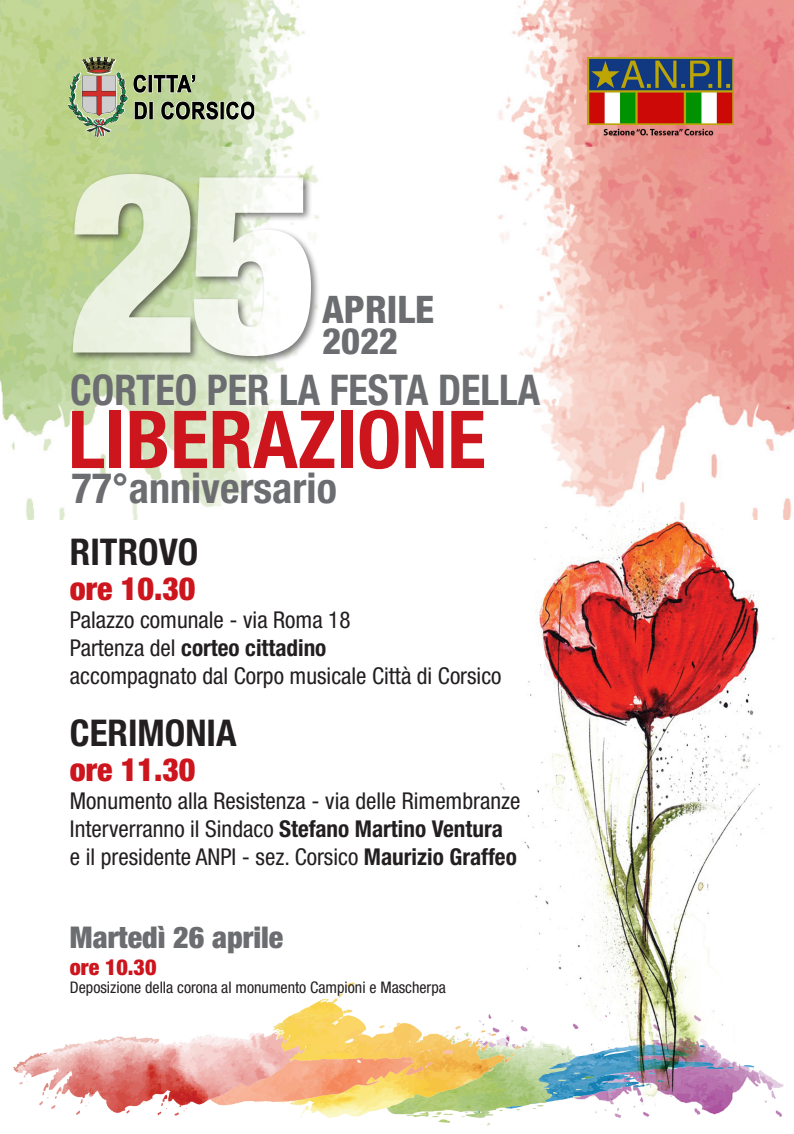
<style>
.page{position:relative;width:794px;height:1134px;background:#fff}
.page>*{position:absolute;margin:0;border:0;box-sizing:border-box;transform-origin:0 0}
.t1{font:900 condensed 252.2px "Helvetica Neue";color:#fff}
.t2{font:700 condensed 80px "Helvetica Neue";color:#cd151d}
.t3{font:700 condensed 42.4px "Helvetica Neue";color:#6c6d70;scale:.95 1}
.t4{font:700 condensed 42.12px "Helvetica Neue";color:#6c6d70}
.t5{font:800 condensed 38px "Helvetica Neue";color:#6c6d70}
.t6{font:700 condensed 36.88px "Helvetica Neue";color:#231f20}
.t7{font:800 condensed 36.4px "Helvetica Neue";color:#6c6d70}
.t8{font:900 condensed 31.92px "Helvetica Neue";color:#cd151d}
.t9{font:900 condensed 30px "Helvetica Neue";color:#6c6d70}
.t10{font:condensed 23.2px "Helvetica Neue";color:#231f20}
.t11{font:700 condensed 23.2px "Helvetica Neue";color:#231f20}
.t12{font:900 condensed 22px "Helvetica Neue";color:#cd151d}
.t13{font:condensed 16px "Helvetica Neue";color:#231f20}
.s1{font-weight:400}
.s2{font-weight:700}
</style>
<div class="page">
<img style="left:0;top:0;width:794px;height:520px">
<img style="left:13px;top:982px;width:459px;height:141px">
<img style="left:472px;top:505px;width:322px;height:621px">
<img style="left:82px;top:57px;width:30px;height:18px">
<img style="left:587px;top:57px;width:146px;height:68px">
<img style="left:597px;top:126px;width:120px;height:14px">
<div style="left:70px;top:171px;width:250px;height:195px;background:#231f20;opacity:.85"></div>
<h1 class="t1" style="left:68px;top:107px;width:254px">25</h1>
<p class="t5" style="left:322px;top:286px;width:113px">APRILE</p>
<p class="t7" style="left:322px;top:318px;width:77px">2022</p>
<p class="t3" style="left:70px;top:364px;width:496px">CORTEO PER LA FESTA DELLA</p>
<p class="t2" style="left:68px;top:391px;width:419px">LIBERAZIONE</p>
<p class="t4" style="left:71px;top:462px;width:267px">77°anniversario</p>
<p class="t6" style="left:70px;top:529px;width:130px">RITROVO</p>
<p class="t8" style="left:70px;top:569px;width:127px">ore 10.30</p>
<p class="t10" style="left:70px;top:606px;width:282px">Palazzo comunale - via Roma 18</p>
<p class="t11" style="left:70px;top:633px;width:258px"><span class="s1">Partenza del</span> corteo cittadino</p>
<p class="t10" style="left:70px;top:662px;width:433px">accompagnato dal Corpo musicale Città di Corsico</p>
<p class="t6" style="left:70px;top:710px;width:168px">CERIMONIA</p>
<p class="t8" style="left:70px;top:750px;width:127px">ore 11.30</p>
<p class="t10" style="left:70px;top:787px;width:452px">Monumento alla Resistenza - via delle Rimembranze</p>
<p class="t10" style="left:70px;top:815px;width:434px">Interverranno il Sindaco <span class="s2">Stefano Martino Ventura</span></p>
<p class="t10" style="left:70px;top:843px;width:448px">e il presidente ANPI - sez. Corsico <span class="s2">Maurizio Graffeo</span></p>
<p class="t9" style="left:70px;top:919px;width:215px">Martedì 26 aprile</p>
<p class="t12" style="left:70px;top:953px;width:88px">ore 10.30</p>
<p class="t13" style="left:70px;top:978px;width:377px">Deposizione della corona al monumento Campioni e Mascherpa</p>
</div>
